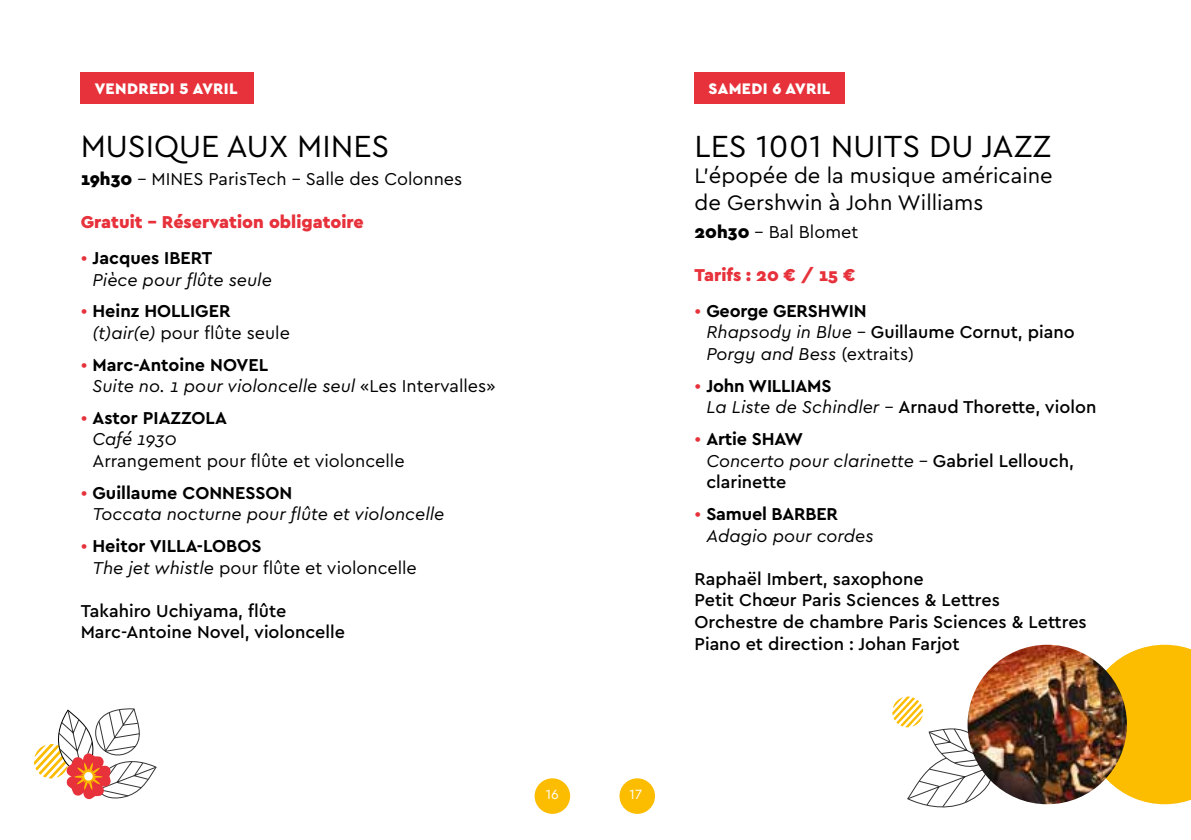
<style>
.page{position:relative;width:1191px;height:840px;background:#fff}
.page>*{position:absolute;margin:0;border:0;box-sizing:border-box;transform-origin:0 0}
.t1{font:32px "Cera PRO";color:#000}
.t2{font:22px/26.4px "Cera PRO";color:#000}
.t3{font:500 18px/21.6px "Cera PRO";color:#000}
.t4{font:italic 18px/21.6px "Cera PRO";color:#000}
.t5{font:18px/21.6px "Cera PRO";color:#000}
.t6{font:900 18px "Cera PRO";color:#e7313b}
.t7{font:700 18px/21.6px "Cera PRO";color:#000}
.t8{font:900 16px "Cera PRO";letter-spacing:.02em;color:#fff}
.t9{font:14px "Cera PRO";color:#fff}
.s1{font-weight:900}
.s2{font-style:normal;color:#e7313b}
.s3{font-weight:700;font-style:normal}
.s4{color:#e7313b}
.s5{font-weight:700}
.s6{font-style:italic}
.s7{font-style:normal}
.s8{font-weight:400;color:#e7313b}
.s9{font-weight:400;font-style:italic}
.s10{font-weight:500;font-style:normal}
</style>
<div class="page">
<div style="left:619px;top:777px;width:36px;height:36px;background:#fcbc00;border-radius:50%"></div>
<div style="left:534px;top:777px;width:36px;height:36px;background:#fcbc00;border-radius:50%"></div>
<div style="left:694px;top:72px;width:151px;height:32px;background:#e7313b"></div>
<svg style="left:1085px;top:644px;width:106px;height:159px;background:#fbc421"></svg>
<div style="left:81px;top:72px;width:173px;height:32px;background:#e7313b"></div>
<svg style="left:34px;top:708px;width:123px;height:92px"></svg>
<img style="left:967px;top:644px;width:160px;height:159px;border-radius:80px">
<img style="left:892px;top:696px;width:104px;height:112px">
<p class="t8" style="left:95px;top:78px;width:144px">VENDREDI 5 AVRIL</p>
<h1 class="t1" style="left:81px;top:125px;width:310px">MUSIQUE AUX MINES</h1>
<p class="t5" style="left:81px;top:167px;width:383px"><span class="s1">19h30</span> - MINES ParisTech - Salle des Colonnes</p>
<p class="t6" style="left:81px;top:210px;width:285px">Gratuit - Réservation obligatoire</p>
<p class="t4" style="left:92px;top:246px;width:181px;text-indent:-12px"><span class="s2">•</span> <span class="s3">Jacques IBERT<br></span>Pièce pour flûte seule</p>
<p class="t5" style="left:92px;top:299px;width:199px;text-indent:-12px"><span class="s4">•</span> <span class="s5">Heinz HOLLIGER </span><span class="s6">(t)air(e)</span> pour flûte seule</p>
<p class="t4" style="left:92px;top:352px;width:404px;text-indent:-12px"><span class="s2">•</span> <span class="s3">Marc-Antoine NOVEL<br></span>Suite no. 1 pour violoncelle seul <span class="s7">«Les Intervalles»</span></p>
<p class="t7" style="left:92px;top:406px;width:136px;text-indent:-12px"><span class="s8">•</span> Astor PIAZZOLA<br><span class="s9">Café 1930</span></p>
<p class="t5" style="left:92px;top:449px;width:314px">Arrangement pour flûte et violoncelle</p>
<p class="t4" style="left:92px;top:481px;width:353px;text-indent:-12px"><span class="s2">•</span> <span class="s3">Guillaume CONNESSON<br></span>Toccata nocturne pour flûte et violoncelle</p>
<p class="t5" style="left:92px;top:534px;width:326px;text-indent:-12px"><span class="s4">•</span> <span class="s5">Heitor VILLA-LOBOS<br></span><span class="s6">The jet whistle</span> pour flûte et violoncelle</p>
<p class="t3" style="left:81px;top:599px;width:266px">Takahiro Uchiyama, flûte<br>Marc-Antoine Novel, violoncelle</p>
<p class="t8" style="left:708px;top:78px;width:123px">SAMEDI 6 AVRIL</p>
<h1 class="t1" style="left:694px;top:125px;width:358px">LES 1001 NUITS DU JAZZ</h1>
<p class="t2" style="left:694px;top:162px;width:360px">L’épopée de la musique américaine de Gershwin à John Williams</p>
<p class="t5" style="left:694px;top:220px;width:165px"><span class="s1">20h30</span> - Bal Blomet</p>
<p class="t6" style="left:694px;top:263px;width:162px">Tarifs : 20 € / 15 €</p>
<p class="t4" style="left:706px;top:299px;width:370px;text-indent:-12px"><span class="s2">•</span> <span class="s3">George GERSHWIN<br></span>Rhapsody in Blue - <span class="s10">Guillaume Cornut, piano<br></span>Porgy and Bess <span class="s7">(extraits)</span></p>
<p class="t3" style="left:706px;top:374px;width:391px;text-indent:-12px"><span class="s8">•</span> <span class="s5">John WILLIAMS<br></span><span class="s9">La Liste de Schindler -</span> Arnaud Thorette, violon</p>
<p class="t3" style="left:706px;top:427px;width:369px;text-indent:-12px"><span class="s8">•</span> <span class="s5">Artie SHAW<br></span><span class="s9">Concerto pour clarinette -</span> Gabriel Lellouch, clarinette</p>
<p class="t4" style="left:706px;top:502px;width:169px;text-indent:-12px"><span class="s2">•</span> <span class="s3">Samuel BARBER<br></span>Adagio pour cordes</p>
<p class="t3" style="left:694px;top:567px;width:394px">Raphaël Imbert, saxophone<br>Petit Chœur Paris Sciences &amp; Lettres Orchestre de chambre Paris Sciences &amp; Lettres Piano et direction : Johan Farjot</p>
<p class="t9" style="left:546px;top:784px;width:15px">16</p>
<p class="t9" style="left:629px;top:784px;width:14px">17</p>
</div>
